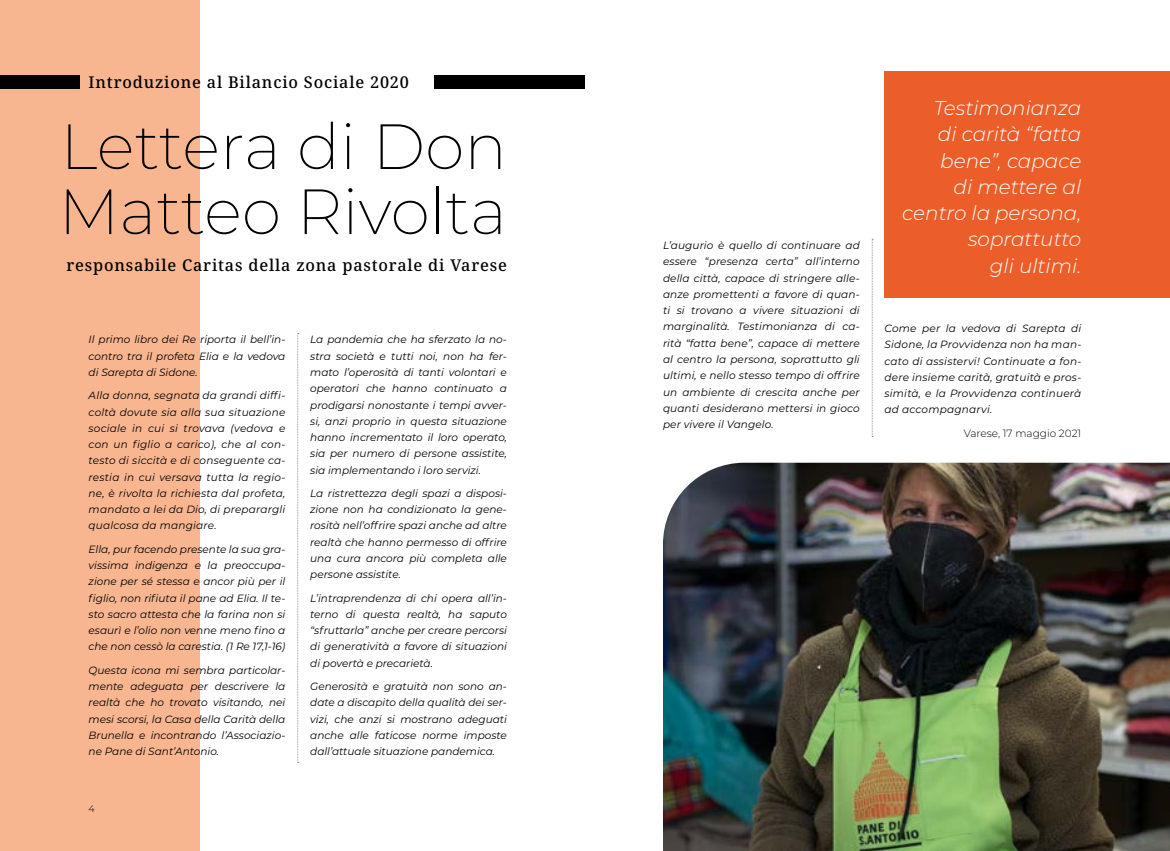
<style>
.page{position:relative;width:1170px;height:851px;background:#fff}
.page>*{position:absolute;margin:0;border:0;box-sizing:border-box;transform-origin:0 0}
.t1{font:200 63.75px/65px "Montserrat";color:#000}
.t2{font:italic 300 20px/26.2px "Montserrat";color:#fff;text-align:right}
.t3{font:500 16.25px "Noto Serif";letter-spacing:.05em;color:#000}
.t4{font:italic 10.5px/16.2px "Montserrat";color:#000;text-align:justify}
.t5{font:300 10.5px "Montserrat";color:#000}
.t6{font:300 9.62px "Montserrat";color:#000}
</style>
<div class="page">
<div style="left:0;top:0;width:199px;height:850px;background:#f7b590"></div>
<svg style="left:297px;top:333px;width:2px;height:430px"></svg>
<div style="left:0;top:75px;width:80px;height:14px;background:#000"></div>
<div style="left:435px;top:75px;width:150px;height:14px;background:#000"></div>
<svg style="left:871px;top:239px;width:2px;height:198px"></svg>
<img style="left:663px;top:462px;width:506px;height:388px">
<div style="left:884px;top:71px;width:285px;height:226px;background:#eb5e29"></div>
<h3 class="t3" style="left:89px;top:71px;width:322px">Introduzione al Bilancio Sociale 2020</h3>
<h1 class="t1" style="left:58px;top:112px;width:450px">Lettera di Don<br>Matteo Rivolta</h1>
<h3 class="t3" style="left:66px;top:254px;width:442px">responsabile Caritas della zona pastorale di Varese</h3>
<p class="t4" style="left:89px;top:331px;width:198px">Il primo libro dei Re riporta il bell’in&shy;contro tra il profeta Elia e la vedova di Sarepta di Sidone.</p>
<p class="t4" style="left:89px;top:387px;width:198px">Alla donna, segnata da grandi diffi&shy;coltà dovute sia alla sua situazione sociale in cui si trovava (vedova e con un figlio a carico), che al con&shy;testo di siccità e di conseguente ca&shy;restia in cui versava tutta la regio&shy;ne, è rivolta la richiesta dal profeta, mandato a lei da Dio, di preparargli qualcosa da mangiare.</p>
<p class="t4" style="left:89px;top:540px;width:198px">Ella, pur facendo presente la sua gra&shy;vissima indigenza e la preoccupa&shy;zione per sé stessa e ancor più per il figlio, non rifiuta il pane ad Elia. Il te&shy;sto sacro attesta che la farina non si esaurì e l’olio non venne meno fino a che non cessò la carestia. (1 Re 17,1-16)</p>
<p class="t4" style="left:89px;top:661px;width:198px">Questa icona mi sembra particolar&shy;mente adeguata per descrivere la realtà che ho trovato visitando, nei mesi scorsi, la Casa della Carità della Brunella e incontrando l’Associazio&shy;ne Pane di Sant’Antonio.</p>
<p class="t6" style="left:89px;top:802px;width:8px">4</p>
<p class="t4" style="left:310px;top:331px;width:198px">La pandemia che ha sferzato la no&shy;stra società e tutti noi, non ha fer&shy;mato l’operosità di tanti volontari e operatori che hanno continuato a prodigarsi nonostante i tempi avver&shy;si, anzi proprio in questa situazione hanno incrementato il loro operato, sia per numero di persone assistite, sia implementando i loro servizi.</p>
<p class="t4" style="left:310px;top:484px;width:198px">La ristrettezza degli spazi a disposi&shy;zione non ha condizionato la gene&shy;rosità nell’offrire spazi anche ad altre realtà che hanno permesso di offrire una cura ancora più completa alle persone assistite.</p>
<p class="t4" style="left:310px;top:589px;width:198px">L’intraprendenza di chi opera all’in&shy;terno di questa realtà, ha saputo “sfruttarla” anche per creare percorsi di generatività a favore di situazioni di povertà e precarietà.</p>
<p class="t4" style="left:310px;top:677px;width:198px">Generosità e gratuità non sono an&shy;date a discapito della qualità dei ser&shy;vizi, che anzi si mostrano adeguati anche alle faticose norme imposte dall’attuale situazione pandemica.</p>
<p class="t4" style="left:663px;top:237px;width:198px">L’augurio è quello di continuare ad essere “presenza certa” all’interno della città, capace di stringere alle&shy;anze promettenti a favore di quan&shy;ti si trovano a vivere situazioni di marginalità. Testimonianza di ca&shy;rità “fatta bene”, capace di mettere al centro la persona, soprattutto gli ultimi, e nello stesso tempo di offrire un ambiente di crescita anche per quanti desiderano mettersi in gioco per vivere il Vangelo.</p>
<h2 class="t2" style="left:902px;top:94px;width:180px">Testimonianza<br>di carità “fatta bene”, capace<br>di mettere al centro la persona, soprattutto<br>gli ultimi.</h2>
<p class="t4" style="left:884px;top:320px;width:198px">Come per la vedova di Sarepta di Sidone, la Provvidenza non ha man&shy;cato di assistervi! Continuate a fon&shy;dere insieme carità, gratuità e pros&shy;simità, e la Provvidenza continuerà ad accompagnarvi.</p>
<p class="t5" style="left:963px;top:426px;width:119px">Varese, 17 maggio 2021</p>
</div>
